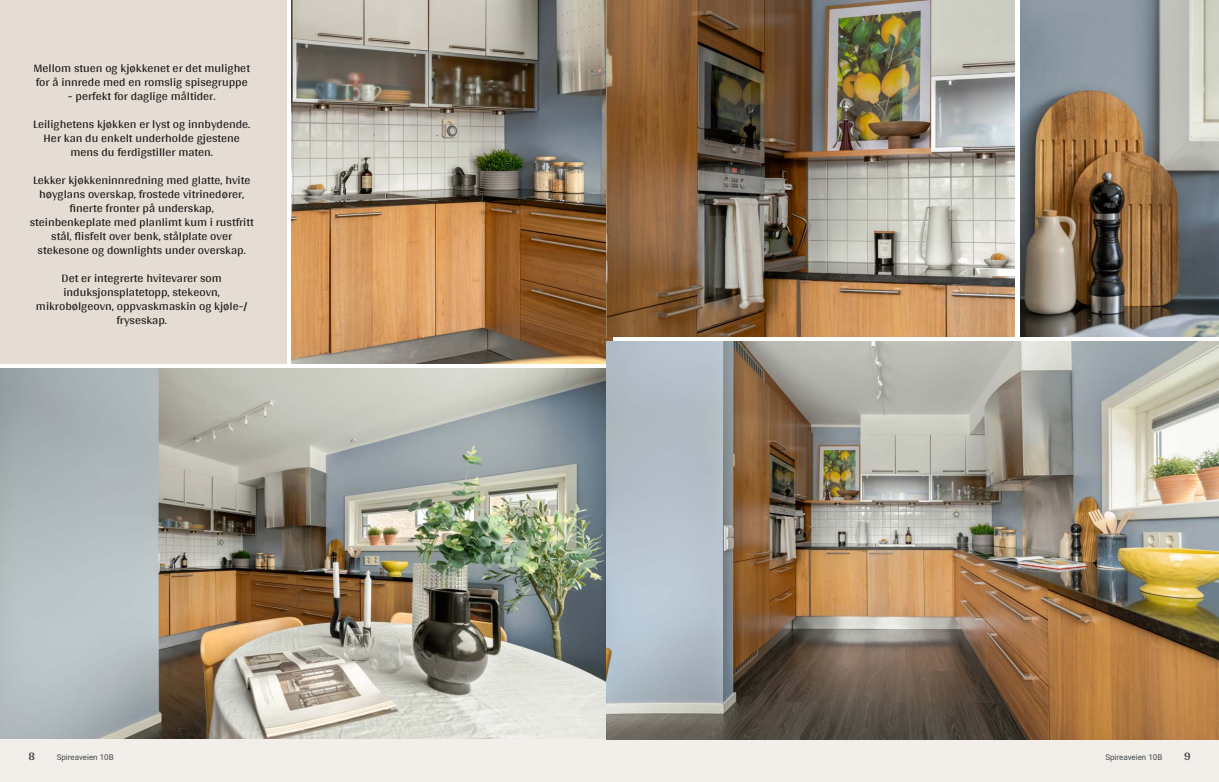
<style>
.page{position:relative;width:1219px;height:782px;background:#fff}
.page>*{position:absolute;margin:0;border:0;box-sizing:border-box;transform-origin:0 0}
.t1{font:12px/14px "Arya";color:#1d1d1b;text-align:center}
.t2{font:700 12px "Arya";color:#414749}
.t3{font:8px "Roboto Vitec";color:#414749}
</style>
<div class="page">
<img style="left:0;top:369px;width:615px;height:370px">
<img style="left:292px;top:0;width:320px;height:363px">
<div style="left:0;top:739px;width:612px;height:42px;background:#f2eeea"></div>
<div style="left:0;top:0;width:286px;height:363px;background:#e5dcd4"></div>
<div style="left:607px;top:739px;width:612px;height:42px;background:#f2eeea"></div>
<img style="left:607px;top:0;width:408px;height:336px">
<img style="left:1020px;top:0;width:199px;height:336px">
<img style="left:607px;top:342px;width:612px;height:396px">
<p class="t1" style="left:33px;top:60px;width:218px">Mellom stuen og kjøkkenet er det mulighet for å innrede med en romslig spisegruppe ‑ perfekt for daglige måltider.</p>
<p class="t1" style="left:33px;top:116px;width:219px">Leilighetens kjøkken er lyst og innbydende.<br>Her kan du enkelt underholde gjestene mens du ferdigstiller maten.</p>
<p class="t1" style="left:30px;top:172px;width:225px">Lekker kjøkkeninnredning med glatte, hvite høyglans overskap, frostede vitrinedører, finerte fronter på underskap, steinbenkeplate med planlimt kum i rustfritt stål, flisfelt over benk, stålplate over stekesone og downlights under overskap.</p>
<p class="t1" style="left:36px;top:270px;width:213px">Det er integrerte hvitevarer som induksjonsplatetopp, stekeovn, mikrobølgeovn, oppvaskmaskin og kjøle‑/ fryseskap.</p>
<p class="t2" style="left:28px;top:749px;width:8px">8</p>
<p class="t3" style="left:57px;top:751px;width:58px">Spireaveien 10B</p>
<p class="t3" style="left:1105px;top:751px;width:58px">Spireaveien 10B</p>
<p class="t2" style="left:1184px;top:749px;width:8px">9</p>
</div>
